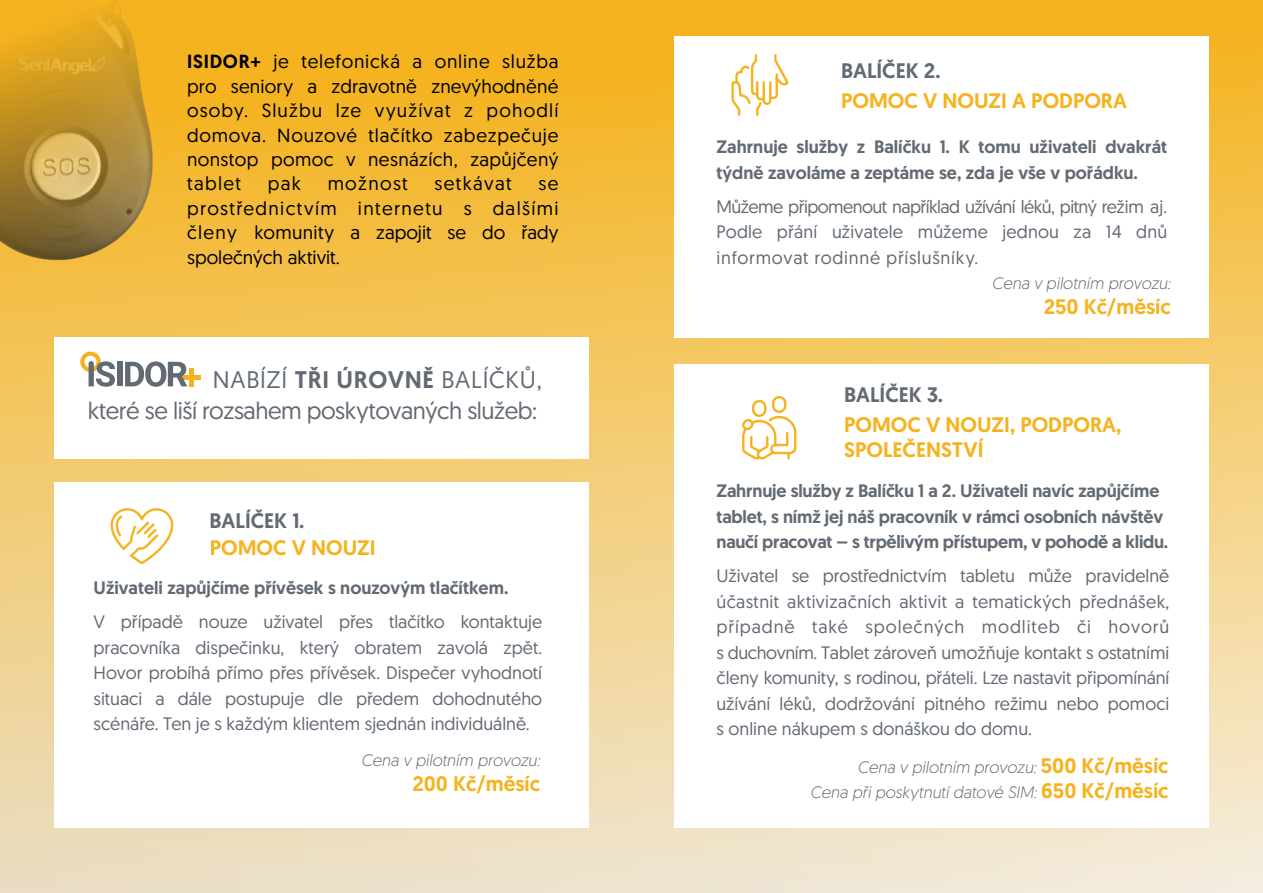
<style>
.page{position:relative;width:1263px;height:893px;background:#fff}
.page>*{position:absolute;margin:0;border:0;box-sizing:border-box;transform-origin:0 0}
.t1{font:24px/31.5px "Geomanist";letter-spacing:-.02em;color:#626a73;text-align:right}
.t2{font:500 21px/25.5px "Geomanist";color:#f4b31f}
.t3{font:500 21px "Geomanist";color:#626a73}
.t4{font:19.05px/24.5px "Geomanist";letter-spacing:.02em;color:#000;text-align:justify}
.t5{font:19.05px "Geomanist";letter-spacing:.07em;color:#000}
.t6{font:18px/25.5px "Geomanist";color:#626a73;text-align:justify}
.t7{font:500 18px/25.5px "Geomanist";letter-spacing:-.01em;color:#626a73}
.t8{font:italic 300 16.5px/25px "Geomanist";color:#626a73;text-align:right}
.s1{font-weight:500}
.s2{font-weight:500;font-style:normal;font-size:21px;color:#f4b31f}
</style>
<div class="page">
<div style="left:0;top:0;width:1263px;height:893px;background:linear-gradient(to bottom,#f5b114,#f0e7d4)"></div>
<div style="left:54px;top:337px;width:535px;height:121px;background:#fff"></div>
<img style="left:0;top:0;width:195px;height:275px">
<div style="left:54px;top:482px;width:535px;height:346px;background:#fff"></div>
<div style="left:675px;top:36px;width:534px;height:301px;background:#fff"></div>
<div style="left:675px;top:364px;width:534px;height:464px;background:#fff"></div>
<svg style="left:110px;top:508px;width:64px;height:57px"></svg>
<svg style="left:742px;top:396px;width:55px;height:64px"></svg>
<svg style="left:731px;top:54px;width:58px;height:62px"></svg>
<hr style="left:182px;top:375px;width:18px;height:4px;background:#f2b321">
<hr style="left:189px;top:368px;width:4px;height:18px;background:#f2b321">
<div style="left:80px;top:352px;width:21px;height:20px;border:4px solid #f2b321;border-radius:50%"></div>
<svg style="left:89px;top:361px;width:26px;height:26px"></svg>
<svg style="left:125px;top:361px;width:62px;height:26px"></svg>
<div style="left:117px;top:361px;width:5px;height:25px;background:#626a73"></div>
<p class="t4" style="left:187px;top:49px;width:373px"><span class="s1">ISIDOR+</span> je telefonická a online služba pro seniory a zdravotně znevýhodněné osoby. Službu lze využívat z pohodlí domova. Nouzové tlačítko zabezpečuje nonstop pomoc v nesnázích, zapůjčený tablet</p>
<p class="t4" style="left:268px;top:171px;width:35px">pak</p>
<p class="t5" style="left:328px;top:171px;width:82px">možnost</p>
<p class="t5" style="left:435px;top:171px;width:79px">setkávat</p>
<p class="t4" style="left:187px;top:171px;width:373px;text-indent:351px">se prostřednictvím internetu s dalšími členy komunity a zapojit se do řady společných aktivit.</p>
<h1 class="t1" style="left:88px;top:363px;width:455px">NABÍZÍ <span class="s1">TŘI ÚROVNĚ</span> BALÍČKŮ,<br>které se liší rozsahem poskytovaných služeb:</h1>
<p class="t3" style="left:210px;top:507px;width:96px">BALÍČEK 1.</p>
<p class="t2" style="left:210px;top:535px;width:167px">POMOC V NOUZI</p>
<p class="t7" style="left:94px;top:575px;width:416px">Uživateli zapůjčíme přívěsek s nouzovým tlačítkem.</p>
<p class="t6" style="left:94px;top:608px;width:450px">V případě nouze uživatel přes tlačítko kontaktuje pracovníka dispečinku, který obratem zavolá zpět.<br>Hovor probíhá přímo přes přívěsek. Dispečer vyhodnotí situaci a dále postupuje dle předem dohodnutého scénáře. Ten je s každým klientem sjednán individuálně.</p>
<p class="t8" style="left:361px;top:747px;width:180px">Cena v pilotním provozu:</p>
<p class="t2" style="left:412px;top:771px;width:129px">200 Kč/měsíc</p>
<p class="t3" style="left:841px;top:57px;width:101px">BALÍČEK 2.</p>
<p class="t2" style="left:841px;top:88px;width:287px">POMOC V NOUZI A PODPORA</p>
<p class="t7" style="left:716px;top:134px;width:452px">Zahrnuje služby z Balíčku 1. K tomu uživateli dvakrát týdně zavoláme a zeptáme se, zda je vše v pořádku.</p>
<p class="t6" style="left:716px;top:193px;width:452px">Můžeme připomenout například užívání léků, pitný režim aj.<br>Podle přání uživatele můžeme jednou za 14 dnů informovat rodinné příslušníky.</p>
<p class="t3" style="left:844px;top:381px;width:100px">BALÍČEK 3.</p>
<p class="t8" style="left:992px;top:270px;width:180px">Cena v pilotním provozu:</p>
<p class="t2" style="left:1044px;top:293px;width:128px">250 Kč/měsíc</p>
<p class="t2" style="left:844px;top:411px;width:279px">POMOC V NOUZI, PODPORA,<br>SPOLEČENSTVÍ</p>
<p class="t7" style="left:716px;top:478px;width:453px">Zahrnuje služby z Balíčku 1 a 2. Uživateli navíc zapůjčíme tablet, s nímž jej náš pracovník v rámci osobních návštěv naučí pracovat – s trpělivým přístupem, v pohodě a klidu.</p>
<p class="t6" style="left:716px;top:562px;width:454px">Uživatel se prostřednictvím tabletu může pravidelně účastnit aktivizačních aktivit a tematických přednášek, případně také společných modliteb či hovorů s duchovním. Tablet zároveň umožňuje kontakt s ostatními členy komunity, s rodinou, přáteli. Lze nastavit připomínání užívání léků, dodržování pitného režimu nebo pomoci s online nákupem s donáškou do domu.</p>
<p class="t8" style="left:810px;top:754px;width:360px">Cena v pilotním provozu: <span class="s2">500 Kč/měsíc<br></span>Cena při poskytnutí datové SIM: <span class="s2">650 Kč/měsíc</span></p>
</div>
